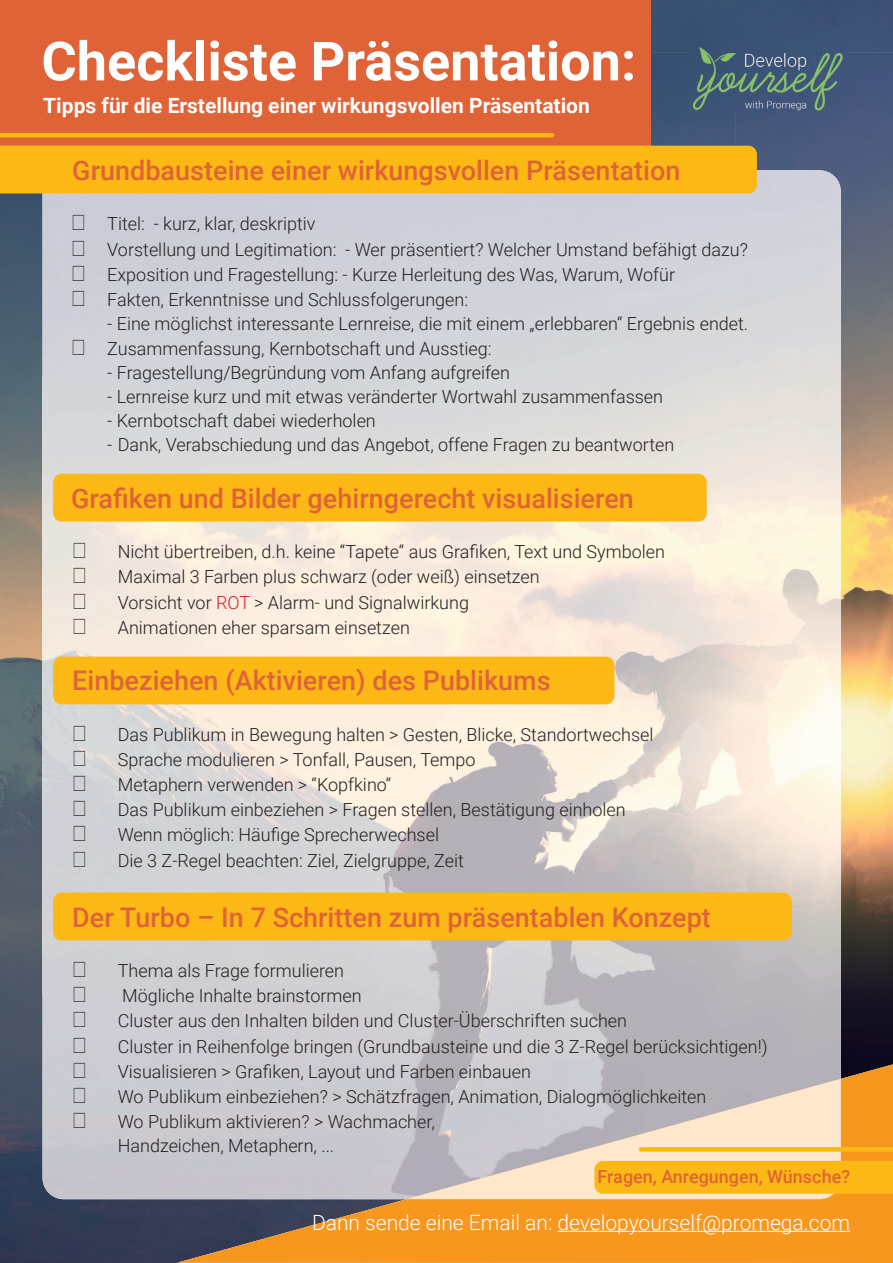
<style>
.page{position:relative;width:893px;height:1263px;background:#fff}
.page>*{position:absolute;margin:0;border:0;box-sizing:border-box;transform-origin:0 0}
.t1{font:700 54px "Roboto";color:#fff}
.t2{font:500 27px "Roboto";color:#e06337}
.t3{font:700 21px "Roboto";color:#fff}
.t4{font:300 21px "Roboto";color:#fff}
.t5{font:300 18px/25.2px "Roboto";color:#231f20}
.t6{font:500 18px "Roboto";color:#e06337}
.s1{color:#d1232a}
</style>
<div class="page">
<div style="left:650px;top:0;width:243px;height:52px;background:#395275"></div>
<img style="left:0;top:193px;width:52px;height:1070px">
<img style="left:650px;top:52px;width:85px;height:94px">
<img style="left:841px;top:52px;width:52px;height:1012px">
<div style="left:735px;top:113px;width:106px;height:57px;background:#48597c"></div>
<div style="left:52px;top:1199px;width:125px;height:64px;background:#323a54"></div>
<svg style="left:177px;top:1064px;width:716px;height:199px;background:#d98926"></svg>
<div style="left:0;top:0;width:650px;height:170px;background:#e06337"></div>
<img style="left:43px;top:170px;width:798px;height:823px">
<div style="left:43px;top:993px;width:532px;height:206px;background:#cccad1"></div>
<img style="left:575px;top:993px;width:213px;height:86px">
<div style="left:788px;top:993px;width:53px;height:86px;background:#b6b2b9"></div>
<svg style="left:406px;top:1079px;width:435px;height:120px;background:#d6cbc5"></svg>
<img style="left:689px;top:43px;width:157px;height:70px">
<hr style="left:0;top:133px;width:552px;height:4px;background:#fcb814">
<svg style="left:641px;top:1147px;width:252px;height:4px"></svg>
<div style="left:0;top:146px;width:757px;height:47px;background:#fcb814"></div>
<div style="left:53px;top:474px;width:654px;height:47px;background:#fcb814;border-radius:9px"></div>
<div style="left:53px;top:657px;width:561px;height:47px;background:#fcb814;border-radius:9px"></div>
<div style="left:53px;top:892px;width:739px;height:48px;background:#fcb814;border-radius:9px"></div>
<div style="left:594px;top:1161px;width:299px;height:33px;background:#fcb814"></div>
<hr style="left:558px;top:1231px;width:292px;height:1px;background:#fff">
<svg style="left:73px;top:215px;width:11px;height:15px"></svg>
<svg style="left:73px;top:240px;width:11px;height:16px"></svg>
<svg style="left:73px;top:265px;width:11px;height:16px"></svg>
<svg style="left:73px;top:291px;width:11px;height:15px"></svg>
<svg style="left:73px;top:340px;width:11px;height:15px"></svg>
<svg style="left:74px;top:543px;width:11px;height:15px"></svg>
<svg style="left:74px;top:568px;width:11px;height:15px"></svg>
<svg style="left:74px;top:593px;width:11px;height:15px"></svg>
<svg style="left:74px;top:618px;width:11px;height:16px"></svg>
<svg style="left:74px;top:725px;width:11px;height:15px"></svg>
<svg style="left:74px;top:750px;width:11px;height:16px"></svg>
<svg style="left:74px;top:775px;width:11px;height:16px"></svg>
<svg style="left:74px;top:801px;width:11px;height:15px"></svg>
<svg style="left:74px;top:826px;width:11px;height:15px"></svg>
<svg style="left:74px;top:851px;width:11px;height:15px"></svg>
<svg style="left:74px;top:961px;width:11px;height:16px"></svg>
<svg style="left:74px;top:987px;width:11px;height:15px"></svg>
<svg style="left:74px;top:1012px;width:11px;height:15px"></svg>
<svg style="left:74px;top:1037px;width:11px;height:15px"></svg>
<svg style="left:74px;top:1062px;width:11px;height:16px"></svg>
<svg style="left:74px;top:1087px;width:11px;height:16px"></svg>
<svg style="left:74px;top:1113px;width:11px;height:15px"></svg>
<h1 class="t1" style="left:41px;top:23px;width:596px">Checkliste Präsentation:</h1>
<p class="t3" style="left:43px;top:91px;width:548px">Tipps für die Erstellung einer wirkungsvollen Präsentation</p>
<h2 class="t2" style="left:72px;top:152px;width:610px">Grundbausteine einer wirkungsvollen Präsentation</h2>
<p class="t5" style="left:107px;top:211px;width:642px">Titel: - kurz, klar, deskriptiv<br>Vorstellung und Legitimation: - Wer präsentiert? Welcher Umstand befähigt dazu?<br>Exposition und Fragestellung: - Kurze Herleitung des Was, Warum, Wofür<br>Fakten, Erkenntnisse und Schlussfolgerungen:</p>
<p class="t5" style="left:107px;top:310px;width:642px">- Eine möglichst interessante Lernreise, die mit einem „erlebbaren“ Ergebnis endet.<br>Zusammenfassung, Kernbotschaft und Ausstieg:</p>
<p class="t5" style="left:107px;top:360px;width:404px">- Fragestellung/Begründung vom Anfang aufgreifen</p>
<p class="t5" style="left:107px;top:384px;width:557px">- Lernreise kurz und mit etwas veränderter Wortwahl zusammenfassen</p>
<p class="t5" style="left:107px;top:408px;width:270px">- Kernbotschaft dabei wiederholen</p>
<p class="t5" style="left:107px;top:432px;width:569px">- Dank, Verabschiedung und das Angebot, offene Fragen zu beantworten</p>
<h2 class="t2" style="left:71px;top:479px;width:564px">Grafiken und Bilder gehirngerecht visualisieren</h2>
<p class="t5" style="left:118px;top:538px;width:549px">Nicht übertreiben, d.h. keine “Tapete“ aus Grafiken, Text und Symbolen Maximal 3 Farben plus schwarz (oder weiß) einsetzen<br>Vorsicht vor <span class="s1">ROT</span> &gt; Alarm- und Signalwirkung<br>Animationen eher sparsam einsetzen</p>
<h2 class="t2" style="left:72px;top:662px;width:480px">Einbeziehen (Aktivieren) des Publikums</h2>
<p class="t5" style="left:118px;top:721px;width:537px">Das Publikum in Bewegung halten &gt; Gesten, Blicke, Standortwechsel Sprache modulieren &gt; Tonfall, Pausen, Tempo<br>Metaphern verwenden &gt; “Kopfkino“<br>Das Publikum einbeziehen &gt; Fragen stellen, Bestätigung einholen Wenn möglich: Häufige Sprecherwechsel<br>Die 3 Z-Regel beachten: Ziel, Zielgruppe, Zeit</p>
<h2 class="t2" style="left:72px;top:898px;width:640px">Der Turbo – In 7 Schritten zum präsentablen Konzept</h2>
<p class="t5" style="left:118px;top:957px;width:651px">Thema als Frage formulieren<br>Mögliche Inhalte brainstormen<br>Cluster aus den Inhalten bilden und Cluster-Überschriften suchen<br>Cluster in Reihenfolge bringen (Grundbausteine und die 3 Z-Regel berücksichtigen!)<br>Visualisieren &gt; Grafiken, Layout und Farben einbauen<br>Wo Publikum einbeziehen? &gt; Schätzfragen, Animation, Dialogmöglichkeiten<br>Wo Publikum aktivieren? &gt; Wachmacher,<br>Handzeichen, Metaphern, ...</p>
<p class="t6" style="left:598px;top:1164px;width:254px">Fragen, Anregungen, Wünsche?</p>
<p class="t4" style="left:312px;top:1207px;width:540px">Dann sende eine Email an: developyourself@promega.com</p>
</div>
